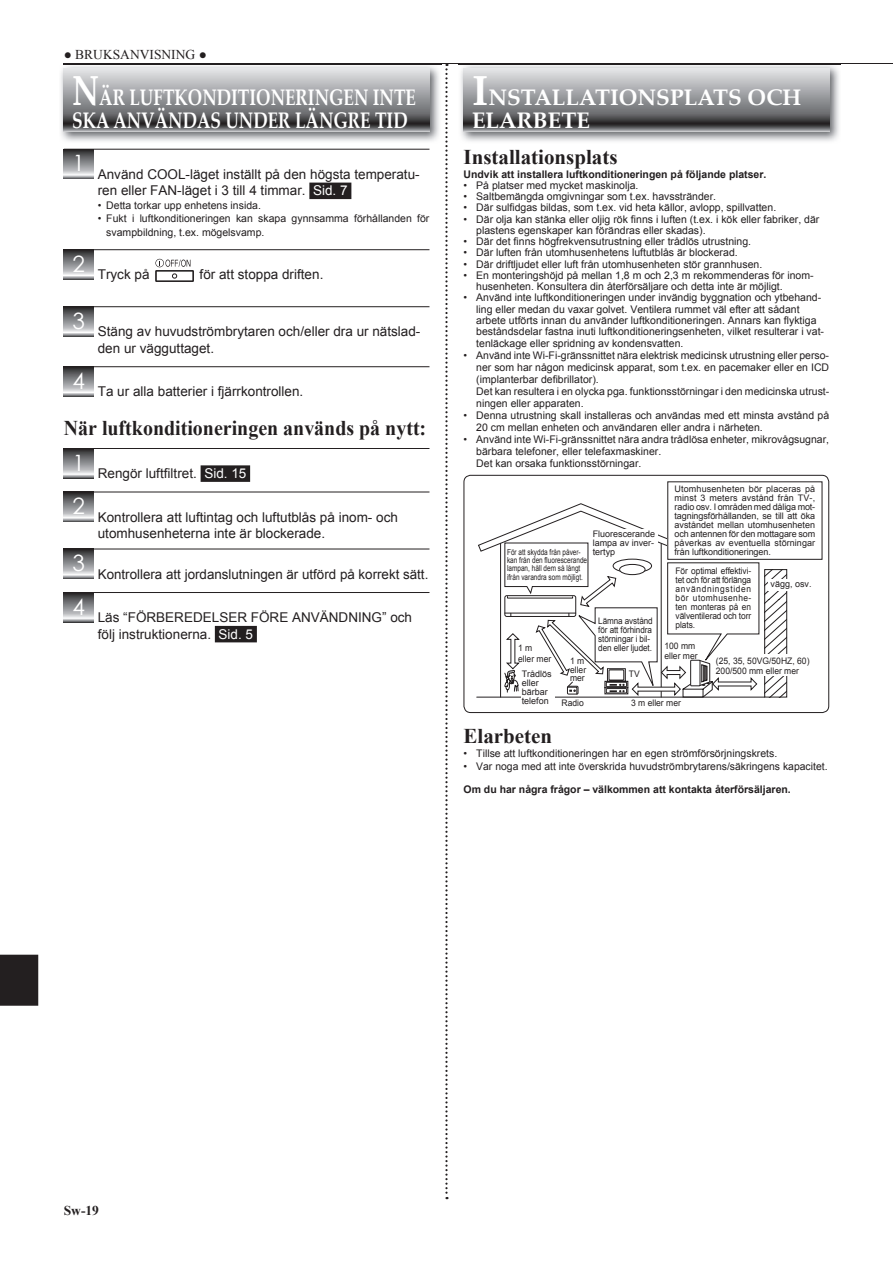
<style>
.page{position:relative;width:893px;height:1263px;background:#fff}
.page>*{position:absolute;margin:0;border:0;box-sizing:border-box;transform-origin:0 0}
.t1{font:700 22.5px/22.5px "Palatino Linotype";color:#fff;scale:.77 1}
.t2{font:700 22.5px/22.5px "Palatino Linotype";color:#fff}
.t3{font:700 21px "Times New Roman";color:#231f20;scale:.95 1}
.t4{font:700 21px "Times New Roman";color:#231f20}
.t5{font:13.5px/16.5px "Arial";color:#231f20}
.t6{font:13.5px "Times New Roman";color:#231f20}
.t7{font:700 13.5px "Times New Roman";color:#231f20}
.t8{font:10.5px/12px "Arial";color:#231f20}
.t9{font:700 10.5px "Arial";color:#231f20}
.t10{font:9px/9px "Arial";color:#231f20;text-align:justify}
.t11{font:9px/9px "Arial";color:#231f20;text-align:justify;scale:.93 1}
.t12{font:9px/10.5px "Arial";color:#231f20;scale:.95 1}
.t13{font:9px/9px "Arial";color:#231f20;scale:.9 1}
.t14{font:8.25px/8.2px "Arial";color:#231f20;scale:.78 1}
.s1{font-size:42px}
.s2{color:#fff}
</style>
<div class="page">
<div style="left:0;top:955px;width:38px;height:51px;background:#231f20"></div>
<hr style="left:64px;top:63px;width:829px;height:1px;background:#231f20">
<svg style="left:445px;top:64px;width:3px;height:1135px"></svg>
<img style="left:459px;top:64px;width:382px;height:77px">
<svg style="left:463px;top:68px;width:366px;height:64px;background:#919295"></svg>
<hr style="left:64px;top:149px;width:365px;height:1px;background:#231f20">
<div style="left:309px;top:183px;width:42px;height:16px;background:#231f20"></div>
<hr style="left:64px;top:249px;width:365px;height:1px;background:#231f20">
<hr style="left:64px;top:306px;width:365px;height:1px;background:#231f20">
<hr style="left:64px;top:366px;width:365px;height:1px;background:#231f20">
<hr style="left:64px;top:448px;width:365px;height:1px;background:#231f20">
<div style="left:201px;top:465px;width:49px;height:17px;background:#231f20"></div>
<hr style="left:64px;top:492px;width:365px;height:1px;background:#231f20">
<hr style="left:64px;top:549px;width:365px;height:1px;background:#231f20">
<hr style="left:64px;top:592px;width:365px;height:1px;background:#231f20">
<div style="left:215px;top:626px;width:42px;height:16px;background:#231f20"></div>
<svg style="left:64px;top:150px;width:30px;height:29px"></svg>
<svg style="left:64px;top:250px;width:30px;height:29px"></svg>
<svg style="left:155px;top:259px;width:39px;height:23px"></svg>
<svg style="left:64px;top:307px;width:30px;height:29px"></svg>
<svg style="left:64px;top:367px;width:30px;height:29px"></svg>
<svg style="left:64px;top:449px;width:30px;height:29px"></svg>
<svg style="left:64px;top:493px;width:30px;height:29px"></svg>
<svg style="left:64px;top:550px;width:30px;height:29px"></svg>
<svg style="left:64px;top:593px;width:30px;height:29px"></svg>
<img style="left:61px;top:63px;width:380px;height:78px">
<img style="left:64px;top:63px;width:377px;height:1px">
<svg style="left:64px;top:68px;width:365px;height:64px;background:#919295"></svg>
<div style="left:463px;top:475px;width:366px;height:238px;border:1px solid #231f20;border-radius:7px"></div>
<hr style="left:477px;top:697px;width:288px;height:1px;background:#231f20">
<svg style="left:766px;top:571px;width:19px;height:124px"></svg>
<div style="left:764px;top:569px;width:23px;height:128px;border:1px solid #231f20"></div>
<svg style="left:478px;top:503px;width:281px;height:195px"></svg>
<div style="left:768px;top:579px;width:48px;height:11px;background:#fff"></div>
<div style="left:593px;top:529px;width:64px;height:27px;background:#fff"></div>
<div style="left:522px;top:670px;width:33px;height:38px;background:#fff"></div>
<div style="left:668px;top:482px;width:154px;height:77px;background:#fff"></div>
<div style="left:667px;top:481px;width:155px;height:79px;border:1px solid #231f20"></div>
<div style="left:716px;top:655px;width:95px;height:21px;background:#fff"></div>
<p class="t6" style="left:64px;top:45px;width:145px">● BRUKSANVISNING ●</p>
<h1 class="t1" style="left:72px;top:86px;width:448px"><span class="s1">N</span>ÄR LUFTKONDITIONERINGEN INTE<br>SKA ANVÄNDAS UNDER LÄNGRE TID</h1>
<p class="t5" style="left:98px;top:166px;width:323px;text-indent:-25px"><sup>1</sup> Använd COOL-läget inställt på den högsta temperatu&shy;ren eller FAN-läget i 3 till 4 timmar. <span class="s2">Sid. 7</span></p>
<p class="t8" style="left:98px;top:199px;width:165px">• Detta torkar upp enhetens insida.</p>
<p class="t8" style="left:106px;top:212px;width:325px;line-height:13.5px;text-indent:-9px">• Fukt i luftkonditioneringen kan skapa gynnsamma förhållanden för svampbildning, t.ex. mögelsvamp.</p>
<p class="t5" style="left:72px;top:266px;width:79px"><sup>2</sup> Tryck på</p>
<p class="t5" style="left:200px;top:266px;width:125px">för att stoppa driften.</p>
<p class="t5" style="left:98px;top:323px;width:324px;text-indent:-25px"><sup>3</sup> Stäng av huvudströmbrytaren och/eller dra ur nätslad&shy;den ur vägguttaget.</p>
<p class="t5" style="left:72px;top:383px;width:232px"><sup>4</sup> Ta ur alla batterier i fjärrkontrollen.</p>
<h2 class="t3" style="left:64px;top:421px;width:383px">När luftkonditioneringen används på nytt:</h2>
<p class="t5" style="left:72px;top:465px;width:175px"><sup>1</sup> Rengör luftfiltret. <span class="s2">Sid. 15</span></p>
<p class="t5" style="left:98px;top:509px;width:302px;text-indent:-25px"><sup>2</sup> Kontrollera att luftintag och luftutblås på inom- och utomhusenheterna inte är blockerade.</p>
<p class="t5" style="left:72px;top:566px;width:357px"><sup>3</sup> Kontrollera att jordanslutningen är utförd på korrekt sätt.</p>
<p class="t5" style="left:98px;top:609px;width:316px;text-indent:-25px"><sup>4</sup> Läs “FÖRBEREDELSER FÖRE ANVÄNDNING” och följ instruktionerna. <span class="s2">Sid. 5</span></p>
<h1 class="t2" style="left:472px;top:86px;width:331px"><span class="s1">I</span>NSTALLATIONSPLATS OCH<br>ELARBETE</h1>
<h2 class="t4" style="left:463px;top:149px;width:156px">Installationsplats</h2>
<p class="t9" style="left:463px;top:167px;width:304px">Undvik att installera luftkonditioneringen på följande platser.</p>
<p class="t8" style="left:463px;top:179px;width:176px">• På platser med mycket maskinolja.</p>
<p class="t8" style="left:463px;top:191px;width:254px">• Saltbemängda omgivningar som t.ex. havsstränder.</p>
<p class="t8" style="left:463px;top:202px;width:314px">• Där sulfidgas bildas, som t.ex. vid heta källor, avlopp, spillvatten.</p>
<p class="t8" style="left:476px;top:213px;width:345px;line-height:11.2px;text-indent:-13px">• Där olja kan stänka eller oljig rök finns i luften (t.ex. i kök eller fabriker, där plastens egenskaper kan förändras eller skadas).</p>
<p class="t8" style="left:463px;top:236px;width:289px">• Där det finns högfrekvensutrustning eller trådlös utrustning.</p>
<p class="t8" style="left:463px;top:247px;width:276px">• Där luften från utomhusenhetens luftutblås är blockerad.</p>
<p class="t8" style="left:463px;top:258px;width:300px">• Där driftljudet eller luft från utomhusenheten stör grannhusen.</p>
<p class="t8" style="left:476px;top:270px;width:339px;line-height:11.2px;text-indent:-13px">• En monteringshöjd på mellan 1,8 m och 2,3 m rekommenderas för inom&shy;husenheten. Konsultera din återförsäljare och detta inte är möjligt.</p>
<p class="t8" style="left:476px;top:292px;width:349px;line-height:11.4px;text-indent:-13px">• Använd inte luftkonditioneringen under invändig byggnation och ytbehand&shy;ling eller medan du vaxar golvet. Ventilera rummet väl efter att sådant arbete utförts innan du använder luftkonditioneringen. Annars kan flyktiga beståndsdelar fastna inuti luftkonditioneringsenheten, vilket resulterar i vat&shy;tenläckage eller spridning av kondensvatten.</p>
<p class="t8" style="left:476px;top:350px;width:355px;text-indent:-13px">• Använd inte Wi-Fi-gränssnittet nära elektrisk medicinsk utrustning eller perso&shy;ner som har någon medicinsk apparat, som t.ex. en pacemaker eller en ICD (implanterbar defibrillator).<br>Det kan resultera i en olycka pga. funktionsstörningar i den medicinska utrust&shy;ningen eller apparaten.</p>
<p class="t8" style="left:476px;top:410px;width:354px;text-indent:-13px">• Denna utrustning skall installeras och användas med ett minsta avstånd på<br>20 cm mellan enheten och användaren eller andra i närheten.</p>
<p class="t8" style="left:476px;top:434px;width:354px;text-indent:-13px">• Använd inte Wi-Fi-gränssnittet nära andra trådlösa enheter, mikrovågsugnar, bärbara telefoner, eller telefaxmaskiner.<br>Det kan orsaka funktionsstörningar.</p>
<p class="t10" style="left:674px;top:484px;width:142px">Utomhusenheten bör placeras på minst 3 meters avstånd från TV-, radio osv. I områden med dåliga mot&shy;tagningsförhållanden, se till att öka avståndet mellan utomhusenheten och antennen för den mottagare som påverkas av eventuella störningar från luftkonditioneringen.</p>
<p class="t10" style="left:593px;top:529px;width:64px">Fluorescerande lampa av inver&shy;tertyp</p>
<p class="t14" style="left:507px;top:548px;width:104px">För att skydda från påver&shy;kan från den fluorescerande lampan, håll dem så långt ifrån varandra som möjligt.</p>
<p class="t11" style="left:676px;top:566px;width:83px">För optimal effektivi&shy;tet och för att förlänga användningstiden bör utomhusenhe&shy;ten monteras på en välventilerad och torr plats.</p>
<p class="t10" style="left:770px;top:579px;width:43px">vägg, osv.</p>
<p class="t13" style="left:598px;top:616px;width:62px">Lämna avstånd för att förhindra störningar i bil&shy;den eller ljudet.</p>
<p class="t12" style="left:664px;top:641px;width:37px">100 mm eller mer</p>
<p class="t12" style="left:518px;top:643px;width:37px">1 m<br>eller mer</p>
<p class="t12" style="left:716px;top:656px;width:100px">(25, 35, 50VG/50HZ, 60)<br>200/500 mm eller mer</p>
<p class="t12" style="left:570px;top:657px;width:19px;line-height:8.2px">1 m eller mer</p>
<p class="t12" style="left:561px;top:698px;width:25px">Radio</p>
<p class="t10" style="left:522px;top:670px;width:32px">Trådlös</p>
<p class="t12" style="left:629px;top:669px;width:13px">TV</p>
<p class="t10" style="left:522px;top:679px;width:29px;text-align:left">eller bärbar telefon</p>
<p class="t12" style="left:631px;top:698px;width:54px">3 m eller mer</p>
<h2 class="t4" style="left:463px;top:728px;width:90px">Elarbeten</h2>
<p class="t8" style="left:463px;top:747px;width:315px">• Tillse att luftkonditioneringen har en egen strömförsörjningskrets.</p>
<p class="t8" style="left:463px;top:760px;width:366px">• Var noga med att inte överskrida huvudströmbrytarens/säkringens kapacitet.</p>
<p class="t9" style="left:463px;top:782px;width:329px">Om du har några frågor – välkommen att kontakta återförsäljaren.</p>
<p class="t7" style="left:64px;top:1205px;width:37px">Sw-19</p>
</div>
